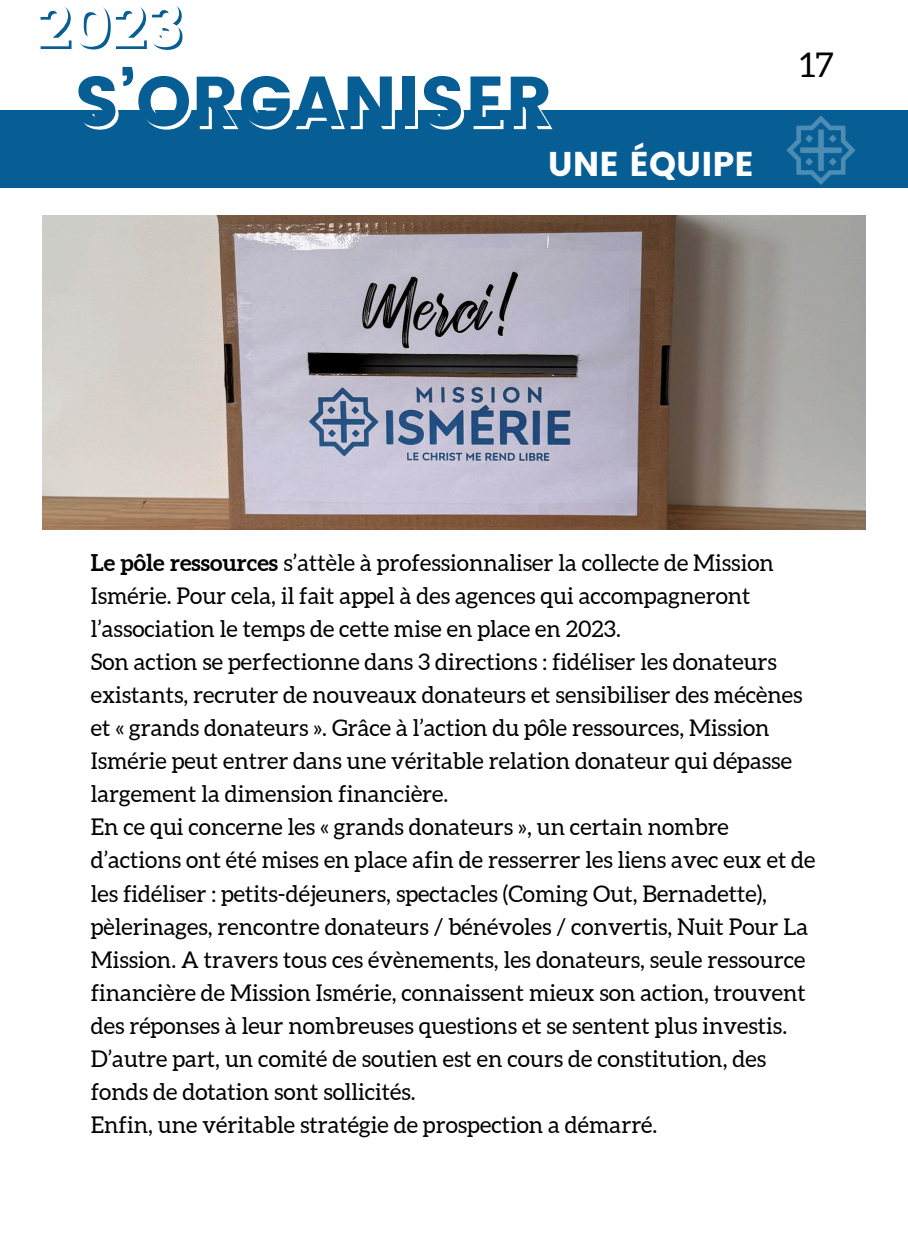
<style>
.page{position:relative;width:908px;height:1247px;background:#fff}
.page>*{position:absolute;margin:0;border:0;box-sizing:border-box;transform-origin:0 0}
.t1{font:70.4px "Poppins";color:#065e95}
.t2{font:61.6px "Poppins";color:#065e95}
.t3{font:34.4px "Poppins";color:#fff}
.t4{font:34px "Aleo";color:#000}
.t5{font:23px/33px "Aleo";color:#000}
.s1{font-weight:700}
</style>
<div class="page">
<div style="left:0;top:110px;width:907px;height:77px;background:#065e95"></div>
<img style="left:764px;top:116px;width:105px;height:72px">
<img style="left:42px;top:216px;width:823px;height:313px">
<h2 class="t2" style="left:38px;top:-8px;width:149px">2023</h2>
<h1 class="t1" style="left:74px;top:61px;width:480px">S’ORGANISER</h1>
<p class="t3" style="left:547px;top:144px;width:208px">UNE ÉQUIPE</p>
<p class="t4" style="left:799px;top:45px;width:36px">17</p>
<p class="t5" style="left:91px;top:546px;width:684px"><span class="s1">Le pôle ressources</span> s’attèle à professionnaliser la collecte de Mission<br>Ismérie. Pour cela, il fait appel à des agences qui accompagneront l’association le temps de cette mise en place en 2023.</p>
<h3 class="t5" style="left:91px;top:645px;width:713px">Son action se perfectionne dans 3 directions : fidéliser les donateurs existants, recruter de nouveaux donateurs et sensibiliser des mécènes et « grands donateurs ». Grâce à l’action du pôle ressources, Mission Ismérie peut entrer dans une véritable relation donateur qui dépasse largement la dimension financière.</h3>
<p class="t5" style="left:91px;top:810px;width:726px">En ce qui concerne les « grands donateurs », un certain nombre d’actions ont été mises en place afin de resserrer les liens avec eux et de les fidéliser : petits-déjeuners, spectacles (Coming Out, Bernadette), pèlerinages, rencontre donateurs / bénévoles / convertis, Nuit Pour La Mission. A travers tous ces évènements, les donateurs, seule ressource financière de Mission Ismérie, connaissent mieux son action, trouvent des réponses à leur nombreuses questions et se sentent plus investis.</p>
<p class="t5" style="left:91px;top:1041px;width:676px">D’autre part, un comité de soutien est en cours de constitution, des fonds de dotation sont sollicités.</p>
<p class="t5" style="left:91px;top:1107px;width:568px">Enfin, une véritable stratégie de prospection a démarré.</p>
</div>
